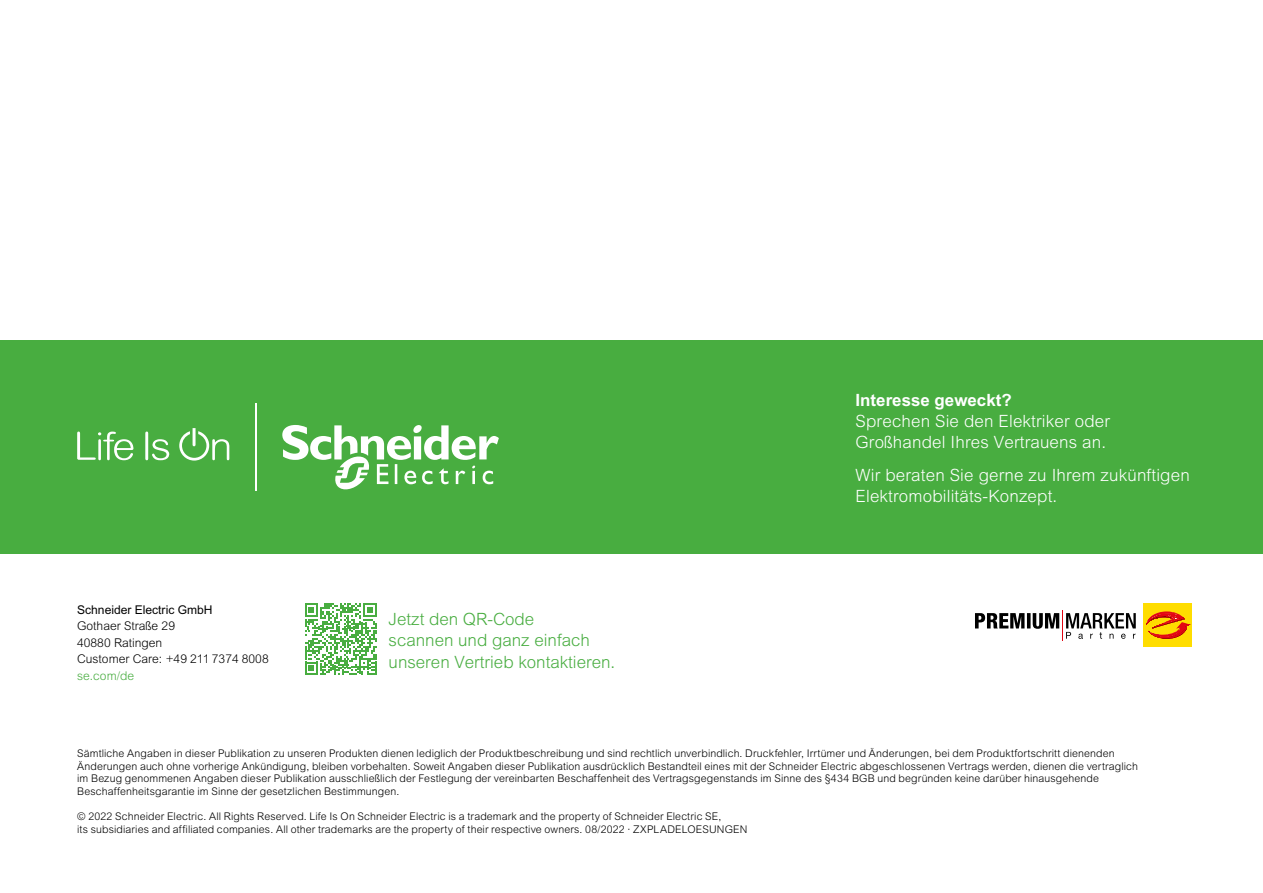
<style>
.page{position:relative;width:1263px;height:893px;background:#fff}
.page>*{position:absolute;margin:0;border:0;box-sizing:border-box;transform-origin:0 0}
.t1{font:300 16.95px/21.1px "Arial MT Pro";letter-spacing:.01em;color:#fff}
.t2{font:300 16.95px/21.1px "Arial MT Pro";color:#48ad40}
.t3{font:700 16.95px "Arial MT Pro";color:#fff}
.t4{font:300 12px/16.6px "Arial MT Pro";color:#000}
.t5{font:12px "Arial MT Pro";color:#000}
.t6{font:300 12px "Arial MT Pro";color:#48ad40}
.t7{font:300 10.65px/12.8px "Arial MT Pro";letter-spacing:.01em;color:#000}
</style>
<div class="page">
<div style="left:0;top:340px;width:1263px;height:213px;background:#48ad40"></div>
<svg style="left:77px;top:432px;width:56px;height:28px"></svg>
<svg style="left:145px;top:432px;width:24px;height:28px"></svg>
<svg style="left:179px;top:428px;width:50px;height:33px"></svg>
<hr style="left:255px;top:403px;width:2px;height:87px;background:#fff">
<svg style="left:282px;top:425px;width:217px;height:65px"></svg>
<hr style="left:1062px;top:610px;width:1px;height:31px;background:#e30613">
<svg style="left:975px;top:613px;width:161px;height:26px"></svg>
<div style="left:1143px;top:603px;width:49px;height:44px;background:#fd0"></div>
<svg style="left:1146px;top:611px;width:44px;height:28px"></svg>
<svg style="left:305px;top:603px;width:72px;height:72px"></svg>
<p class="t5" style="left:77px;top:605px;width:137px">Schneider Electric GmbH</p>
<p class="t4" style="left:77px;top:618px;width:193px">Gothaer Straße 29<br>40880 Ratingen<br>Customer Care: +49 211 7374 8008</p>
<p class="t6" style="left:77px;top:670px;width:58px">se.com/de</p>
<h1 class="t2" style="left:389px;top:609px;width:228px">Jetzt den QR-Code<br>scannen und ganz einfach unseren Vertrieb kontaktieren.</h1>
<h1 class="t3" style="left:856px;top:393px;width:158px">Interesse geweckt?</h1>
<h1 class="t1" style="left:856px;top:411px;width:256px">Sprechen Sie den Elektriker oder<br>Großhandel Ihres Vertrauens an.</h1>
<h1 class="t1" style="left:856px;top:465px;width:336px">Wir beraten Sie gerne zu Ihrem zukünftigen<br>Elektromobilitäts-Konzept.</h1>
<p class="t7" style="left:77px;top:747px;width:1062px">Sämtliche Angaben in dieser Publikation zu unseren Produkten dienen lediglich der Produktbeschreibung und sind rechtlich unverbindlich. Druckfehler, Irrtümer und Änderungen, bei dem Produktfortschritt dienenden Änderungen auch ohne vorherige Ankündigung, bleiben vorbehalten. Soweit Angaben dieser Publikation ausdrücklich Bestandteil eines mit der Schneider Electric abgeschlossenen Vertrags werden, dienen die vertraglich im Bezug genommenen Angaben dieser Publikation ausschließlich der Festlegung der vereinbarten Beschaffenheit des Vertragsgegenstands im Sinne des §434 BGB und begründen keine darüber hinausgehende Beschaffenheitsgarantie im Sinne der gesetzlichen Bestimmungen.</p>
<p class="t7" style="left:77px;top:811px;width:672px">© 2022 Schneider Electric. All Rights Reserved. Life Is On Schneider Electric is a trademark and the property of Schneider Electric SE,<br>its subsidiaries and affiliated companies. All other trademarks are the property of their respective owners. 08/2022 · ZXPLADELOESUNGEN</p>
</div>
